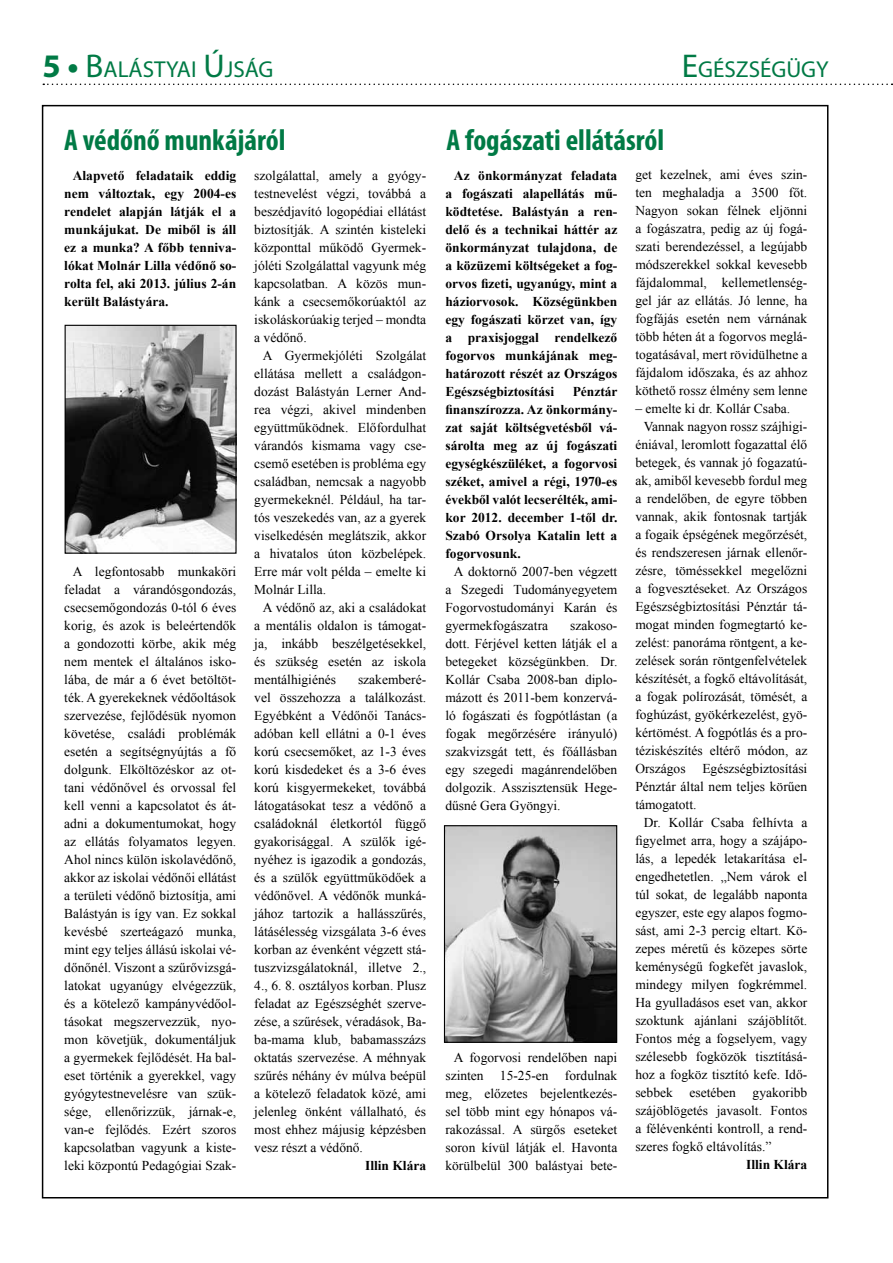
<style>
.page{position:relative;width:893px;height:1263px;background:#fff}
.page>*{position:absolute;margin:0;border:0;box-sizing:border-box;transform-origin:0 0}
.t1{font:700 condensed 30px "Myriad Pro";color:#007a45}
.t2{font:23.1px "Myriad Pro";color:#007a45}
.t3{font:13.5px/18px "Times New Roman";color:#000;text-align:justify}
.t4{font:700 13.5px/18px "Times New Roman";color:#000;text-align:justify}
.s1{font-weight:700;font-size:33px}
.s2{font-size:33px}
</style>
<div class="page">
<svg style="left:43px;top:84px;width:850px;height:1px"></svg>
<img style="left:67px;top:327px;width:168px;height:225px">
<div style="left:65px;top:325px;width:172px;height:229px;border:1px solid #000"></div>
<img style="left:446px;top:827px;width:169px;height:214px">
<div style="left:444px;top:825px;width:173px;height:218px;border:1px solid #000"></div>
<h2 class="t2" style="left:43px;top:55px;width:232px"><span class="s1">5 •</span> <span class="s2">B</span>ALÁSTYAI <span class="s2">Ú</span>JSÁG</h2>
<h2 class="t2" style="left:682px;top:55px;width:148px"><span class="s2">E</span>GÉSZSÉGÜGY</h2>
<h1 class="t1" style="left:64px;top:121px;width:223px">A védőnő munkájáról</h1>
<h1 class="t1" style="left:446px;top:121px;width:219px">A fogászati ellátásról</h1>
<p class="t4" style="left:64px;top:166px;width:173px;text-indent:9px">Alapvető feladataik eddig nem változtak, egy 2004-es rendelet alapján látják el a munkájukat. De miből is áll ez a munka? A főbb tenniva&shy;lókat Molnár Lilla védőnő so&shy;rolta fel, aki 2013. július 2-án került Balástyára.</p>
<p class="t3" style="left:64px;top:562px;width:173px;text-indent:9px">A legfontosabb munkaköri feladat a várandósgondozás, csecsemőgondozás 0-tól 6 éves korig, és azok is beleértendők a gondozotti körbe, akik még nem mentek el általános isko&shy;lába, de már a 6 évet betöltöt&shy;ték. A gyerekeknek védőoltások szervezése, fejlődésük nyomon követése, családi problémák esetén a segítségnyújtás a fő dolgunk. Elköltözéskor az ot&shy;tani védőnővel és orvossal fel kell venni a kapcsolatot és át&shy;adni a dokumentumokat, hogy az ellátás folyamatos legyen.<br>Ahol nincs külön iskolavédőnő, akkor az iskolai védőnői ellátást a területi védőnő biztosítja, ami Balástyán is így van. Ez sokkal kevésbé szerteágazó munka, mint egy teljes állású iskolai vé&shy;dőnőnél. Viszont a szűrővizsgá&shy;latokat ugyanúgy elvégezzük, és a kötelező kampányvédőol&shy;tásokat megszervezzük, nyo&shy;mon követjük, dokumentáljuk a gyermekek fejlődését. Ha bal&shy;eset történik a gyerekkel, vagy gyógytestnevelésre van szük&shy;sége, ellenőrizzük, járnak-e, van-e fejlődés. Ezért szoros kapcsolatban vagyunk a kiste&shy;leki központú Pedagógiai Szak-</p>
<p class="t3" style="left:254px;top:166px;width:173px">szolgálattal, amely a gyógy&shy;testnevelést végzi, továbbá a beszédjavító logopédiai ellátást biztosítják. A szintén kisteleki központtal működő Gyermek&shy;jóléti Szolgálattal vagyunk még kapcsolatban. A közös mun&shy;kánk a csecsemőkorúaktól az iskoláskorúakig terjed – mondta a védőnő.</p>
<p class="t3" style="left:254px;top:346px;width:173px;text-indent:9px">A Gyermekjóléti Szolgálat ellátása mellett a családgon&shy;dozást Balástyán Lerner And&shy;rea végzi, akivel mindenben együttműködnek. Előfordulhat várandós kismama vagy cse&shy;csemő esetében is probléma egy családban, nemcsak a nagyobb gyermekeknél. Például, ha tar&shy;tós veszekedés van, az a gyerek viselkedésén meglátszik, akkor a hivatalos úton közbelépek.<br>Erre már volt példa – emelte ki Molnár Lilla.</p>
<p class="t3" style="left:254px;top:598px;width:173px;text-indent:9px">A védőnő az, aki a családokat a mentális oldalon is támogat&shy;ja, inkább beszélgetésekkel, és szükség esetén az iskola mentálhigiénés</p>
<p class="t3" style="left:254px;top:670px;width:173px;text-indent:104px">szakemberé&shy;vel összehozza a találkozást.<br>Egyébként a Védőnői Tanács&shy;adóban kell ellátni a 0-1 éves korú csecsemőket, az 1-3 éves korú kisdedeket és a 3-6 éves korú kisgyermekeket, továbbá látogatásokat tesz a védőnő a családoknál életkortól függő gyakorisággal. A szülők igé&shy;nyéhez is igazodik a gondozás, és a szülők együttműködőek a védőnővel. A védőnők munká&shy;jához tartozik a hallásszűrés, látásélesség vizsgálata 3-6 éves korban az évenként végzett stá&shy;tuszvizsgálatoknál, illetve 2., 4., 6. 8. osztályos korban. Plusz feladat az Egészséghét szerve&shy;zése, a szűrések, véradások, Ba&shy;ba-mama klub, babamasszázs oktatás szervezése. A méhnyak szűrés néhány év múlva beépül a kötelező feladatok közé, ami jelenleg önként vállalható, és most ehhez májusig képzésben vesz részt a védőnő.</p>
<p class="t4" style="left:365px;top:1156px;width:63px">Illin Klára</p>
<p class="t4" style="left:445px;top:166px;width:173px;text-indent:9px">Az önkormányzat feladata a fogászati alapellátás mű&shy;ködtetése. Balástyán a ren&shy;delő és a technikai háttér az önkormányzat tulajdona, de a közüzemi költségeket a fog&shy;orvos fizeti, ugyanúgy, mint a háziorvosok. Községünkben egy fogászati körzet van, így a praxisjoggal rendelkező fogorvos munkájának meg&shy;határozott részét az Országos Egészségbiztosítási</p>
<p class="t4" style="left:445px;top:382px;width:174px;text-indent:127px">Pénztár finanszírozza. Az önkormány&shy;zat saját költségvetésből vá&shy;sárolta meg az új fogászati egységkészüléket, a fogorvosi széket, amivel a régi, 1970-es évekből valót lecserélték, ami&shy;kor 2012. december 1-től dr.<br>Szabó Orsolya Katalin lett a fogorvosunk.</p>
<p class="t3" style="left:445px;top:562px;width:173px;text-indent:9px">A doktornő 2007-ben végzett a Szegedi Tudományegyetem Fogorvostudományi Karán és gyermekfogászatra</p>
<p class="t3" style="left:445px;top:616px;width:173px;text-indent:125px">szakoso&shy;dott. Férjével ketten látják el a betegeket községünkben. Dr.<br>Kollár Csaba 2008-ban diplo&shy;mázott és 2011-bem konzervá&shy;ló fogászati és fogpótlástan (a fogak megőrzésére irányuló) szakvizsgát tett, és főállásban egy szegedi magánrendelőben dolgozik. Asszisztensük Hege&shy;dűsné Gera Gyöngyi.</p>
<p class="t3" style="left:445px;top:1048px;width:173px;text-indent:9px">A fogorvosi rendelőben napi szinten 15-25-en fordulnak meg, előzetes bejelentkezés&shy;sel több mint egy hónapos vá&shy;rakozással. A sürgős eseteket soron kívül látják el. Havonta körülbelül 300 balástyai bete-</p>
<p class="t3" style="left:635px;top:166px;width:173px">get kezelnek, ami éves szin&shy;ten meghaladja a 3500 főt.<br>Nagyon sokan félnek eljönni a fogászatra, pedig az új fogá&shy;szati berendezéssel, a legújabb módszerekkel sokkal kevesebb fájdalommal, kellemetlenség&shy;gel jár az ellátás. Jó lenne, ha fogfájás esetén nem várnának több héten át a fogorvos meglá&shy;togatásával, mert rövidülhetne a fájdalom időszaka, és az ahhoz köthető rossz élmény sem lenne</p>
<p class="t3" style="left:635px;top:400px;width:156px">– emelte ki dr. Kollár Csaba.</p>
<p class="t3" style="left:644px;top:418px;width:165px">Vannak nagyon rossz szájhigi-</p>
<p class="t3" style="left:635px;top:436px;width:173px">éniával, leromlott fogazattal élő</p>
<p class="t3" style="left:635px;top:454px;width:173px">betegek, és vannak jó fogazatú-</p>
<p class="t3" style="left:635px;top:472px;width:173px">ak, amiből kevesebb fordul meg</p>
<p class="t3" style="left:635px;top:490px;width:173px">a rendelőben, de egyre többen</p>
<p class="t3" style="left:635px;top:508px;width:173px">vannak, akik fontosnak tartják</p>
<p class="t3" style="left:635px;top:526px;width:173px">a fogaik épségének megőrzését,</p>
<p class="t3" style="left:635px;top:544px;width:173px">és rendszeresen járnak ellenőr-</p>
<p class="t3" style="left:635px;top:562px;width:173px">zésre, töméssekkel megelőzni</p>
<p class="t3" style="left:635px;top:580px;width:173px">a fogvesztéseket. Az Országos</p>
<p class="t3" style="left:635px;top:598px;width:173px">Egészségbiztosítási Pénztár tá-</p>
<p class="t3" style="left:635px;top:616px;width:173px">mogat minden fogmegtartó ke-</p>
<p class="t3" style="left:635px;top:634px;width:173px">zelést: panoráma röntgent, a ke-</p>
<p class="t3" style="left:635px;top:652px;width:173px">zelések során röntgenfelvételek</p>
<p class="t3" style="left:635px;top:670px;width:173px">készítését, a fogkő eltávolítását,</p>
<p class="t3" style="left:635px;top:688px;width:173px">a fogak polírozását, tömését, a</p>
<p class="t3" style="left:635px;top:706px;width:173px">foghúzást, gyökérkezelést, gyö-</p>
<p class="t3" style="left:635px;top:724px;width:173px">kértömést. A fogpótlás és a pro-</p>
<p class="t3" style="left:635px;top:742px;width:173px">téziskészítés eltérő módon, az</p>
<p class="t3" style="left:635px;top:760px;width:173px">Országos Egészségbiztosítási</p>
<p class="t3" style="left:635px;top:778px;width:173px">Pénztár által nem teljes körűen</p>
<p class="t3" style="left:635px;top:796px;width:63px">támogatott.</p>
<p class="t3" style="left:644px;top:814px;width:165px">Dr. Kollár Csaba felhívta a</p>
<p class="t3" style="left:635px;top:832px;width:173px">figyelmet arra, hogy a szájápo-</p>
<p class="t3" style="left:635px;top:850px;width:173px">lás, a lepedék letakarítása el-</p>
<p class="t3" style="left:635px;top:868px;width:173px">engedhetetlen. „Nem várok el</p>
<p class="t3" style="left:635px;top:886px;width:173px">túl sokat, de legalább naponta</p>
<p class="t3" style="left:635px;top:903px;width:173px">egyszer, este egy alapos fogmo-</p>
<p class="t3" style="left:635px;top:921px;width:173px">sást, ami 2-3 percig eltart. Kö-</p>
<p class="t3" style="left:635px;top:939px;width:173px">zepes méretű és közepes sörte</p>
<p class="t3" style="left:635px;top:957px;width:173px">keménységű fogkefét javaslok,</p>
<p class="t3" style="left:635px;top:975px;width:173px">mindegy milyen fogkrémmel.</p>
<p class="t3" style="left:635px;top:993px;width:173px">Ha gyulladásos eset van, akkor</p>
<p class="t3" style="left:635px;top:1011px;width:173px">szoktunk ajánlani szájöblítőt.</p>
<p class="t3" style="left:635px;top:1029px;width:173px">Fontos még a fogselyem, vagy</p>
<p class="t3" style="left:635px;top:1047px;width:173px">szélesebb fogközök tisztításá-</p>
<p class="t3" style="left:635px;top:1065px;width:173px">hoz a fogköz tisztító kefe. Idő-</p>
<p class="t3" style="left:635px;top:1083px;width:173px">sebbek esetében gyakoribb</p>
<p class="t3" style="left:635px;top:1101px;width:173px">szájöblögetés javasolt. Fontos</p>
<p class="t3" style="left:635px;top:1119px;width:173px">a félévenkénti kontroll, a rend-</p>
<p class="t3" style="left:635px;top:1137px;width:138px">szeres fogkő eltávolítás.”</p>
<p class="t4" style="left:746px;top:1155px;width:63px">Illin Klára</p>
</div>
